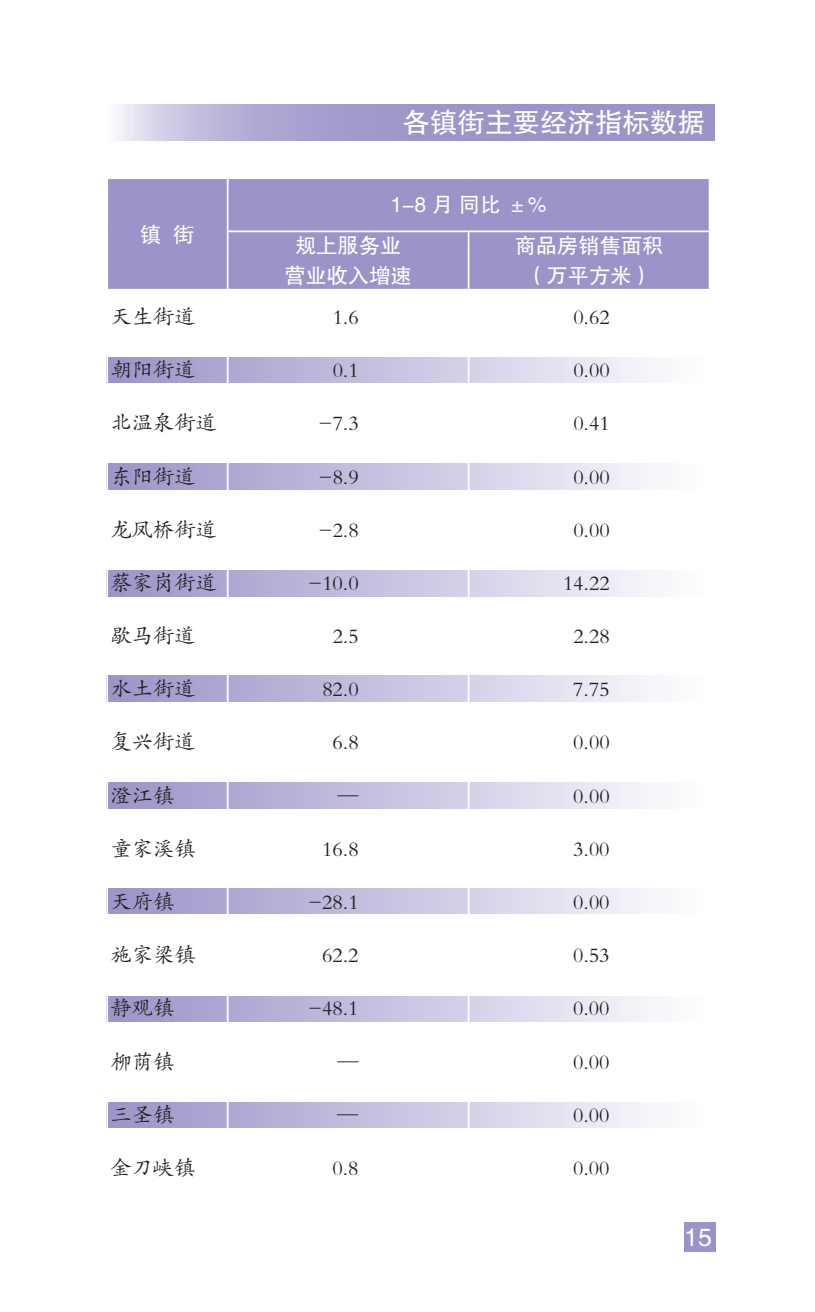
<style>
.page{position:relative;width:815px;height:1312px;background:#fff}
.page>*{position:absolute;margin:0;border:0;box-sizing:border-box;transform-origin:0 0}
.t1{font:27.5px "FZHTK GBK1 0";color:#fff}
.t2{font:25px "FZHTK GBK1 0";color:#fff}
.t3{font:21.25px "FZKTJW GB1 0";color:#231f20}
.t4{font:21.25px/40.8px "FZHTK GBK1 0";color:#fff}
</style>
<div class="page">
<svg style="left:119px;top:105px;width:596px;height:35px;background:#a7a2cf"></svg>
<div style="left:684px;top:1222px;width:32px;height:29px;background:#9a94c8"></div>
<div style="left:106px;top:357px;width:603px;height:26px;background:linear-gradient(to right,#9993c7,#fdfeff)"></div>
<div style="left:106px;top:463px;width:603px;height:26px;background:linear-gradient(to right,#9993c7,#fdfeff)"></div>
<div style="left:106px;top:570px;width:603px;height:26px;background:linear-gradient(to right,#9993c7,#fdfeff)"></div>
<div style="left:106px;top:675px;width:603px;height:26px;background:linear-gradient(to right,#9993c7,#fdfeff)"></div>
<div style="left:106px;top:782px;width:603px;height:26px;background:linear-gradient(to right,#9993c7,#fdfeff)"></div>
<div style="left:106px;top:888px;width:603px;height:25px;background:linear-gradient(to right,#9993c7,#fdfeff)"></div>
<div style="left:106px;top:996px;width:603px;height:25px;background:linear-gradient(to right,#9993c7,#fdfeff)"></div>
<div style="left:106px;top:1101px;width:603px;height:26px;background:linear-gradient(to right,#9993c7,#fdfeff)"></div>
<div style="left:108px;top:179px;width:601px;height:110px;background:#9a94c8"></div>
<hr style="left:227px;top:179px;width:2px;height:51px;background:#fff">
<hr style="left:227px;top:230px;width:242px;height:2px;background:#fff">
<hr style="left:227px;top:232px;width:2px;height:57px;background:#fff">
<hr style="left:469px;top:230px;width:241px;height:2px;background:#fff">
<hr style="left:468px;top:232px;width:1px;height:57px;background:#fff">
<hr style="left:106px;top:344px;width:2px;height:51px;background:#fff">
<hr style="left:227px;top:344px;width:2px;height:51px;background:#fff">
<hr style="left:468px;top:344px;width:1px;height:51px;background:#fff">
<hr style="left:106px;top:450px;width:2px;height:51px;background:#fff">
<hr style="left:227px;top:450px;width:2px;height:51px;background:#fff">
<hr style="left:468px;top:450px;width:1px;height:51px;background:#fff">
<hr style="left:106px;top:556px;width:2px;height:52px;background:#fff">
<hr style="left:227px;top:556px;width:2px;height:52px;background:#fff">
<hr style="left:468px;top:556px;width:1px;height:52px;background:#fff">
<hr style="left:106px;top:662px;width:2px;height:52px;background:#fff">
<hr style="left:227px;top:662px;width:2px;height:52px;background:#fff">
<hr style="left:468px;top:662px;width:1px;height:52px;background:#fff">
<hr style="left:106px;top:769px;width:2px;height:51px;background:#fff">
<hr style="left:227px;top:769px;width:2px;height:51px;background:#fff">
<hr style="left:468px;top:769px;width:1px;height:51px;background:#fff">
<hr style="left:106px;top:875px;width:2px;height:51px;background:#fff">
<hr style="left:227px;top:875px;width:2px;height:51px;background:#fff">
<hr style="left:468px;top:875px;width:1px;height:51px;background:#fff">
<hr style="left:106px;top:981px;width:2px;height:52px;background:#fff">
<hr style="left:227px;top:981px;width:2px;height:52px;background:#fff">
<hr style="left:468px;top:981px;width:1px;height:52px;background:#fff">
<hr style="left:106px;top:1088px;width:2px;height:51px;background:#fff">
<hr style="left:227px;top:1088px;width:2px;height:51px;background:#fff">
<hr style="left:468px;top:1088px;width:1px;height:51px;background:#fff">
<p class="t4" style="left:140px;top:214px;width:56px">镇 街</p>
<p class="t1" style="left:403px;top:107px;width:304px">各镇街主要经济指标数据</p>
<p class="t4" style="left:295px;top:185px;width:253px;text-indent:95px">1-8 月 同比 ±%规上服务业</p>
<p class="t4" style="left:284px;top:255px;width:129px">营业收入增速</p>
<p class="t4" style="left:515px;top:231px;width:150px;line-height:30px;text-align:center">商品房销售面积（万平方米）</p>
<p class="t3" style="left:111px;top:305px;width:86px">天生街道</p>
<p class="t3" style="left:333px;top:305px;width:28px">1.6</p>
<p class="t3" style="left:573px;top:305px;width:38px">0.62</p>
<p class="t3" style="left:111px;top:359px;width:86px">朝阳街道</p>
<p class="t3" style="left:333px;top:359px;width:28px">0.1</p>
<p class="t3" style="left:573px;top:359px;width:38px">0.00</p>
<p class="t3" style="left:111px;top:412px;width:108px">北温泉街道</p>
<p class="t3" style="left:319px;top:412px;width:42px">-7.3</p>
<p class="t3" style="left:573px;top:412px;width:38px">0.41</p>
<p class="t3" style="left:111px;top:465px;width:86px">东阳街道</p>
<p class="t3" style="left:319px;top:465px;width:42px">-8.9</p>
<p class="t3" style="left:573px;top:465px;width:38px">0.00</p>
<p class="t3" style="left:111px;top:518px;width:108px">龙凤桥街道</p>
<p class="t3" style="left:319px;top:518px;width:42px">-2.8</p>
<p class="t3" style="left:573px;top:518px;width:38px">0.00</p>
<p class="t3" style="left:111px;top:571px;width:108px">蔡家岗街道</p>
<p class="t3" style="left:308px;top:571px;width:52px">-10.0</p>
<p class="t3" style="left:563px;top:571px;width:48px">14.22</p>
<p class="t3" style="left:111px;top:624px;width:86px">歇马街道</p>
<p class="t3" style="left:333px;top:624px;width:28px">2.5</p>
<p class="t3" style="left:573px;top:624px;width:38px">2.28</p>
<p class="t3" style="left:111px;top:677px;width:86px">水土街道</p>
<p class="t3" style="left:322px;top:677px;width:38px">82.0</p>
<p class="t3" style="left:573px;top:677px;width:38px">7.75</p>
<p class="t3" style="left:111px;top:731px;width:86px">复兴街道</p>
<p class="t3" style="left:333px;top:731px;width:28px">6.8</p>
<p class="t3" style="left:573px;top:731px;width:38px">0.00</p>
<p class="t3" style="left:111px;top:784px;width:65px">澄江镇</p>
<p class="t3" style="left:337px;top:784px;width:23px">—</p>
<p class="t3" style="left:573px;top:784px;width:38px">0.00</p>
<p class="t3" style="left:111px;top:837px;width:87px">童家溪镇</p>
<p class="t3" style="left:322px;top:837px;width:38px">16.8</p>
<p class="t3" style="left:573px;top:837px;width:38px">3.00</p>
<p class="t3" style="left:111px;top:890px;width:65px">天府镇</p>
<p class="t3" style="left:308px;top:890px;width:52px">-28.1</p>
<p class="t3" style="left:573px;top:890px;width:38px">0.00</p>
<p class="t3" style="left:111px;top:943px;width:86px">施家梁镇</p>
<p class="t3" style="left:322px;top:943px;width:38px">62.2</p>
<p class="t3" style="left:573px;top:943px;width:38px">0.53</p>
<p class="t3" style="left:111px;top:996px;width:65px">静观镇</p>
<p class="t3" style="left:308px;top:996px;width:52px">-48.1</p>
<p class="t3" style="left:573px;top:996px;width:38px">0.00</p>
<p class="t3" style="left:111px;top:1049px;width:65px">柳荫镇</p>
<p class="t3" style="left:337px;top:1049px;width:23px">—</p>
<p class="t3" style="left:573px;top:1049px;width:38px">0.00</p>
<p class="t3" style="left:111px;top:1103px;width:65px">三圣镇</p>
<p class="t3" style="left:337px;top:1103px;width:23px">—</p>
<p class="t3" style="left:573px;top:1103px;width:38px">0.00</p>
<p class="t3" style="left:111px;top:1156px;width:86px">金刀峡镇</p>
<p class="t3" style="left:332px;top:1156px;width:28px">0.8</p>
<p class="t3" style="left:573px;top:1156px;width:38px">0.00</p>
<p class="t2" style="left:684px;top:1222px;width:29px">15</p>
</div>
